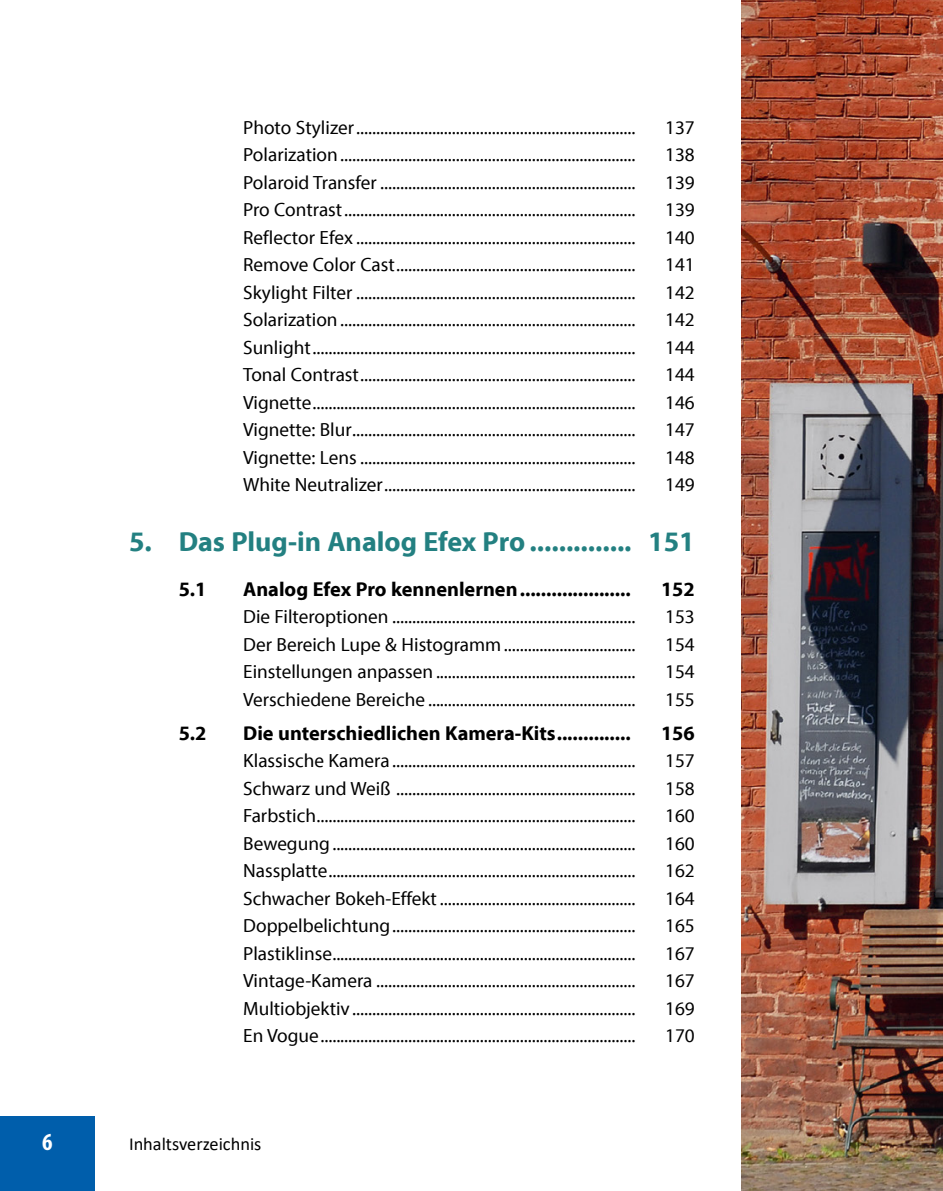
<style>
.page{position:relative;width:943px;height:1191px;background:#fff}
.page>*{position:absolute;margin:0;border:0;box-sizing:border-box;transform-origin:0 0}
.t1{font:700 28px "Myriad Pro";color:#238081}
.t2{font:700 condensed 24.5px "Myriad Pro";color:#fff}
.t3{font:700 20.3px "Myriad Pro";color:#000}
.t4{font:19.25px "Myriad Pro";color:#000}
.t5{font:18.38px "Calibri";color:#000}
</style>
<div class="page">
<div style="left:0;top:1116px;width:94px;height:75px;background:#005eab"></div>
<img style="left:742px;top:0;width:201px;height:1191px">
<p class="t4" style="left:243px;top:115px;width:393px">Photo Stylizer......................................................................</p>
<p class="t4" style="left:665px;top:115px;width:31px">137</p>
<p class="t4" style="left:243px;top:143px;width:393px">Polarization..........................................................................</p>
<p class="t4" style="left:665px;top:143px;width:31px">138</p>
<p class="t4" style="left:243px;top:170px;width:393px">Polaroid Transfer ................................................................</p>
<p class="t4" style="left:665px;top:170px;width:31px">139</p>
<p class="t4" style="left:243px;top:198px;width:393px">Pro Contrast.........................................................................</p>
<p class="t4" style="left:665px;top:198px;width:31px">139</p>
<p class="t4" style="left:243px;top:225px;width:393px">Reflector Efex ......................................................................</p>
<p class="t4" style="left:665px;top:225px;width:31px">140</p>
<p class="t4" style="left:243px;top:253px;width:393px">Remove Color Cast............................................................</p>
<p class="t4" style="left:665px;top:253px;width:31px">141</p>
<p class="t4" style="left:243px;top:280px;width:393px">Skylight Filter ......................................................................</p>
<p class="t4" style="left:665px;top:280px;width:31px">142</p>
<p class="t4" style="left:243px;top:308px;width:393px">Solarization..........................................................................</p>
<p class="t4" style="left:665px;top:308px;width:31px">142</p>
<p class="t4" style="left:243px;top:335px;width:393px">Sunlight.................................................................................</p>
<p class="t4" style="left:665px;top:335px;width:31px">144</p>
<p class="t4" style="left:243px;top:363px;width:393px">Tonal Contrast.....................................................................</p>
<p class="t4" style="left:665px;top:363px;width:31px">144</p>
<p class="t4" style="left:243px;top:390px;width:393px">Vignette.................................................................................</p>
<p class="t4" style="left:665px;top:390px;width:31px">146</p>
<p class="t4" style="left:243px;top:418px;width:393px">Vignette: Blur.......................................................................</p>
<p class="t4" style="left:665px;top:418px;width:31px">147</p>
<p class="t4" style="left:243px;top:445px;width:393px">Vignette: Lens .....................................................................</p>
<p class="t4" style="left:665px;top:445px;width:31px">148</p>
<p class="t4" style="left:243px;top:473px;width:393px">White Neutralizer...............................................................</p>
<p class="t4" style="left:665px;top:473px;width:31px">149</p>
<p class="t1" style="left:129px;top:523px;width:567px">5. Das Plug-in Analog Efex Pro .............. 151</p>
<p class="t3" style="left:179px;top:575px;width:29px">5.1</p>
<p class="t3" style="left:243px;top:575px;width:389px">Analog Efex Pro kennenlernen.....................</p>
<p class="t3" style="left:661px;top:575px;width:35px">152</p>
<p class="t4" style="left:243px;top:605px;width:393px">Die Filteroptionen .............................................................</p>
<p class="t4" style="left:665px;top:605px;width:31px">153</p>
<p class="t4" style="left:243px;top:632px;width:393px">Der Bereich Lupe &amp; Histogramm.................................</p>
<p class="t4" style="left:665px;top:632px;width:31px">154</p>
<p class="t4" style="left:243px;top:660px;width:393px">Einstellungen anpassen ..................................................</p>
<p class="t4" style="left:665px;top:660px;width:31px">154</p>
<p class="t4" style="left:243px;top:687px;width:393px">Verschiedene Bereiche ....................................................</p>
<p class="t4" style="left:665px;top:687px;width:31px">155</p>
<p class="t3" style="left:179px;top:719px;width:29px">5.2</p>
<p class="t3" style="left:243px;top:719px;width:389px">Die unterschiedlichen Kamera-Kits..............</p>
<p class="t3" style="left:661px;top:719px;width:35px">156</p>
<p class="t4" style="left:243px;top:748px;width:393px">Klassische Kamera .............................................................</p>
<p class="t4" style="left:665px;top:748px;width:31px">157</p>
<p class="t4" style="left:243px;top:776px;width:393px">Schwarz und Weiß ............................................................</p>
<p class="t4" style="left:665px;top:776px;width:31px">158</p>
<p class="t4" style="left:243px;top:803px;width:393px">Farbstich................................................................................</p>
<p class="t4" style="left:665px;top:803px;width:31px">160</p>
<p class="t4" style="left:243px;top:831px;width:393px">Bewegung............................................................................</p>
<p class="t4" style="left:665px;top:831px;width:31px">160</p>
<p class="t4" style="left:243px;top:859px;width:393px">Nassplatte.............................................................................</p>
<p class="t4" style="left:665px;top:859px;width:31px">162</p>
<p class="t4" style="left:243px;top:886px;width:393px">Schwacher Bokeh-Effekt .................................................</p>
<p class="t4" style="left:665px;top:886px;width:31px">164</p>
<p class="t4" style="left:243px;top:914px;width:393px">Doppelbelichtung.............................................................</p>
<p class="t4" style="left:665px;top:914px;width:31px">165</p>
<p class="t4" style="left:243px;top:941px;width:393px">Plastiklinse............................................................................</p>
<p class="t4" style="left:665px;top:941px;width:31px">167</p>
<p class="t4" style="left:243px;top:969px;width:393px">Vintage-Kamera .................................................................</p>
<p class="t4" style="left:665px;top:969px;width:31px">167</p>
<p class="t4" style="left:243px;top:996px;width:393px">Multiobjektiv .......................................................................</p>
<p class="t4" style="left:665px;top:996px;width:31px">169</p>
<p class="t4" style="left:243px;top:1024px;width:393px">En Vogue...............................................................................</p>
<p class="t4" style="left:665px;top:1024px;width:31px">170</p>
<p class="t2" style="left:42px;top:1126px;width:12px">6</p>
<p class="t5" style="left:129px;top:1130px;width:134px">Inhaltsverzeichnis</p>
</div>
